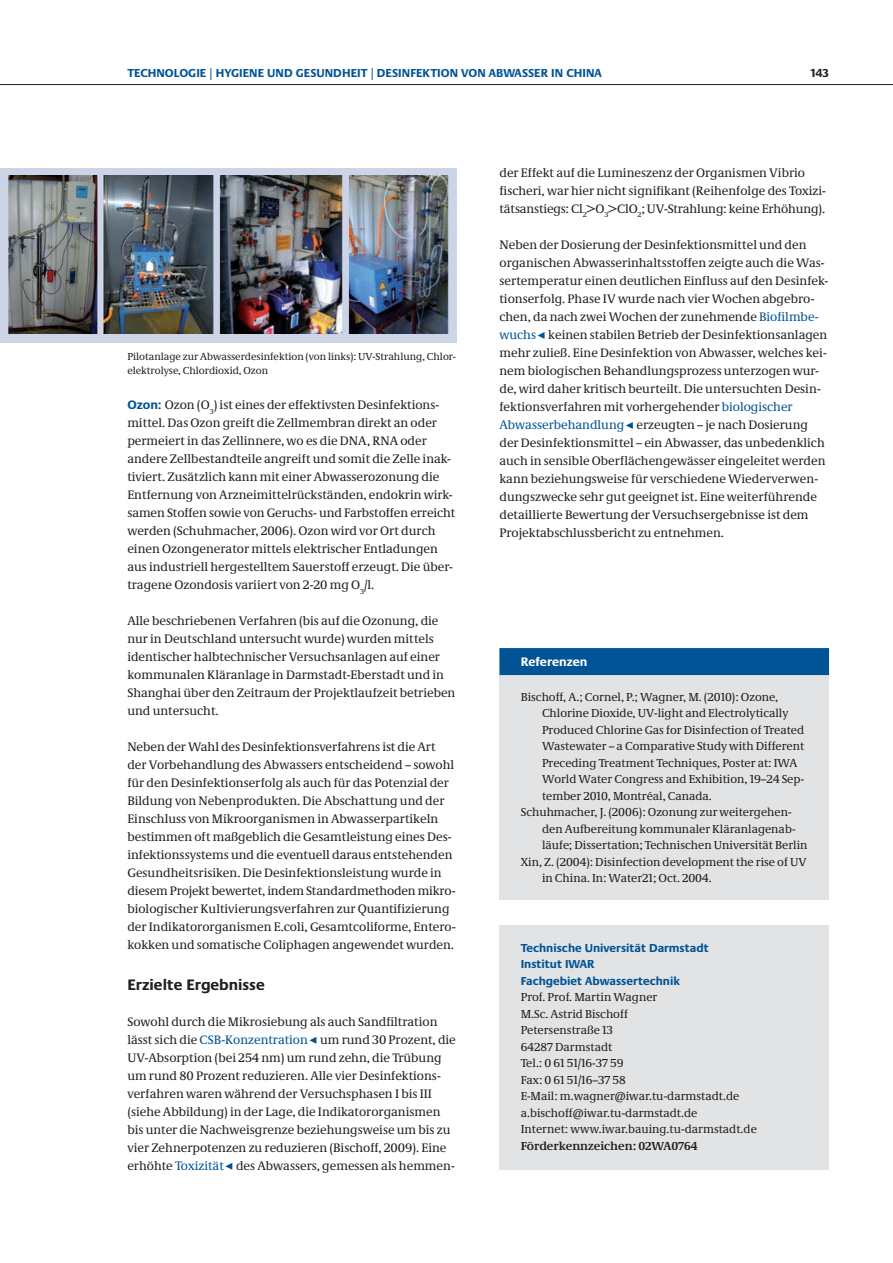
<style>
.page{position:relative;width:893px;height:1263px;background:#fff}
.page>*{position:absolute;margin:0;border:0;box-sizing:border-box;transform-origin:0 0}
.t1{font:700 15.75px "Neue Praxis";color:#231f20}
.t2{font:12.75px/18px "Neue Demos";color:#231f20}
.t3{font:700 12.75px "Neue Praxis";color:#fff}
.t4{font:12px/16.5px "Neue Demos";color:#231f20}
.t5{font:700 12px/16.5px "Neue Praxis";color:#005496}
.t6{font:700 12px "Neue Demos";color:#231f20}
.t7{font:700 12px "Neue Praxis";color:#231f20}
.t8{font:10.5px/13.5px "Neue Demos";color:#231f20}
.s1{font-family:"Neue Praxis";font-weight:700;color:#005496}
.s2{color:#005496}
</style>
<div class="page">
<svg style="left:225px;top:1163px;width:7px;height:7px"></svg>
<svg style="left:309px;top:1037px;width:7px;height:7px"></svg>
<svg style="left:538px;top:332px;width:6px;height:7px"></svg>
<svg style="left:626px;top:422px;width:7px;height:7px"></svg>
<hr style="left:0;top:84px;width:892px;height:1px;background:#231f20">
<div style="left:499px;top:926px;width:330px;height:244px;background:#e2e3e4"></div>
<div style="left:499px;top:648px;width:330px;height:252px;background:#e2e3e4"></div>
<div style="left:499px;top:648px;width:330px;height:27px;background:#005496"></div>
<div style="left:0;top:168px;width:457px;height:174px;background:#ccd4e8"></div>
<img style="left:6px;top:176px;width:443px;height:158px">
<p class="t5" style="left:127px;top:65px;width:476px">TECHNOLOGIE | HYGIENE UND GESUNDHEIT | DESINFEKTION VON ABWASSER IN CHINA</p>
<p class="t7" style="left:811px;top:68px;width:20px">143</p>
<p class="t8" style="left:127px;top:351px;width:330px">Pilotanlage zur Abwasserdesinfektion (von links): UV-Strahlung, Chlor&shy;elektrolyse, Chlordioxid, Ozon</p>
<p class="t2" style="left:127px;top:397px;width:329px"><span class="s1">Ozon:</span> Ozon (O<sub>3</sub>) ist eines der effektivsten Desinfektions&shy;mittel. Das Ozon greift die Zellmembran direkt an oder permeiert in das Zellinnere, wo es die DNA, RNA oder andere Zellbestandteile angreift und somit die Zelle inak&shy;tiviert. Zusätzlich kann mit einer Abwasserozonung die Entfernung von Arzneimittelrückständen, endokrin wirk&shy;samen Stoffen sowie von Geruchs- und Farbstoffen erreicht werden (Schuhmacher, 2006). Ozon wird vor Ort durch einen Ozongenerator mittels elektrischer Entladungen aus industriell hergestelltem Sauerstoff erzeugt. Die über&shy;tragene Ozondosis variiert von 2-20 mg O<sub>3</sub>/l.</p>
<p class="t2" style="left:127px;top:613px;width:330px">Alle beschriebenen Verfahren (bis auf die Ozonung, die nur in Deutschland untersucht wurde) wurden mittels identischer halbtechnischer Versuchsanlagen auf einer kommunalen Kläranlage in Darmstadt-Eberstadt und in Shanghai über den Zeitraum der Projektlaufzeit betrieben und untersucht.</p>
<p class="t2" style="left:127px;top:739px;width:330px">Neben der Wahl des Desinfektionsverfahrens ist die Art der Vorbehandlung des Abwassers entscheidend – sowohl für den Desinfektionserfolg als auch für das Potenzial der Bildung von Nebenprodukten. Die Abschattung und der Einschluss von Mikroorganismen in Abwasserpartikeln bestimmen oft maßgeblich die Gesamtleistung eines Des&shy;infektionssystems und die eventuell daraus entstehenden Gesundheitsrisiken. Die Desinfektionsleistung wurde in diesem Projekt bewertet, indem Standardmethoden mikro&shy;biologischer Kultivierungsverfahren zur Quantifizierung der Indikatororganismen E.coli, Gesamtcoliforme, Entero&shy;kokken und somatische Coliphagen angewendet wurden.</p>
<p class="t1" style="left:127px;top:979px;width:139px">Erzielte Ergebnisse</p>
<p class="t2" style="left:127px;top:1014px;width:330px">Sowohl durch die Mikrosiebung als auch Sandfiltration lässt sich die <span class="s2">CSB-Konzentration</span> um rund 30 Prozent, die UV-Absorption (bei 254 nm) um rund zehn, die Trübung um rund 80 Prozent reduzieren. Alle vier Desinfektions&shy;verfahren waren während der Versuchsphasen I bis III (siehe Abbildung) in der Lage, die Indikatororganismen bis unter die Nachweisgrenze beziehungsweise um bis zu vier Zehnerpotenzen zu reduzieren (Bischoff, 2009). Eine erhöhte <span class="s2">Toxizität</span> des Abwassers, gemessen als hemmen-</p>
<p class="t2" style="left:499px;top:165px;width:328px">der Effekt auf die Lumineszenz der Organismen Vibrio fischeri, war hier nicht signifikant (Reihenfolge des Toxizi&shy;tätsanstiegs: Cl<sub>2</sub>&gt;O<sub>3</sub>&gt;ClO<sub>2</sub>; UV-Strahlung: keine Erhöhung).</p>
<p class="t2" style="left:499px;top:237px;width:330px">Neben der Dosierung der Desinfektionsmittel und den organischen Abwasserinhaltsstoffen zeigte auch die Was&shy;sertemperatur einen deutlichen Einfluss auf den Desinfek&shy;tionserfolg. Phase IV wurde nach vier Wochen abgebro&shy;chen, da nach zwei Wochen der zunehmende <span class="s2">Biofilmbe&shy;wuchs</span> keinen stabilen Betrieb der Desinfektionsanlagen mehr zuließ. Eine Desinfektion von Abwasser, welches kei&shy;nem biologischen Behandlungsprozess unterzogen wur&shy;de, wird daher kritisch beurteilt. Die untersuchten Desin&shy;fektionsverfahren mit vorhergehender <span class="s2">biologischer Abwasserbehandlung</span> erzeugten – je nach Dosierung der Desinfektionsmittel – ein Abwasser, das unbedenklich auch in sensible Oberflächengewässer eingeleitet werden kann beziehungsweise für verschiedene Wiederverwen&shy;dungszwecke sehr gut geeignet ist. Eine weiterführende detaillierte Bewertung der Versuchsergebnisse ist dem Projektabschlussbericht zu entnehmen.</p>
<p class="t3" style="left:521px;top:657px;width:68px">Referenzen</p>
<p class="t4" style="left:521px;top:689px;width:259px">Bischoff, A.; Cornel, P.; Wagner, M. (2010): Ozone,</p>
<p class="t4" style="left:542px;top:706px;width:248px">Chlorine Dioxide, UV-light and Electrolytically</p>
<p class="t4" style="left:542px;top:722px;width:264px">Produced Chlorine Gas for Disinfection of Treated</p>
<p class="t4" style="left:542px;top:739px;width:264px">Wastewater – a Comparative Study with Different</p>
<p class="t4" style="left:542px;top:755px;width:257px">Preceding Treatment Techniques, Poster at: IWA</p>
<p class="t4" style="left:542px;top:772px;width:264px">World Water Congress and Exhibition, 19–24 Sep-</p>
<p class="t4" style="left:542px;top:788px;width:171px">tember 2010, Montréal, Canada.</p>
<p class="t4" style="left:521px;top:805px;width:272px">Schuhmacher, J. (2006): Ozonung zur weitergehen-</p>
<p class="t4" style="left:542px;top:821px;width:255px">den Aufbereitung kommunaler Kläranlagenab-</p>
<p class="t4" style="left:542px;top:838px;width:267px">läufe; Dissertation; Technischen Universität Berlin</p>
<p class="t4" style="left:521px;top:854px;width:287px">Xin, Z. (2004): Disinfection development the rise of UV</p>
<p class="t4" style="left:542px;top:871px;width:171px">in China. In: Water21; Oct. 2004.</p>
<p class="t5" style="left:521px;top:941px;width:189px">Technische Universität Darmstadt<br>Institut IWAR<br>Fachgebiet Abwassertechnik</p>
<p class="t4" style="left:521px;top:990px;width:238px">Prof. Prof. Martin Wagner<br>M.Sc. Astrid Bischoff<br>Petersenstraße 13<br>64287 Darmstadt<br>Tel.: 0 61 51/16-37 59<br>Fax: 0 61 51/16–37 58<br>E-Mail: m.wagner@iwar.tu-darmstadt.de a.bischoff@iwar.tu-darmstadt.de<br>Internet: www.iwar.bauing.tu-darmstadt.de</p>
<p class="t6" style="left:521px;top:1141px;width:178px">Förderkennzeichen: 02WA0764</p>
</div>
